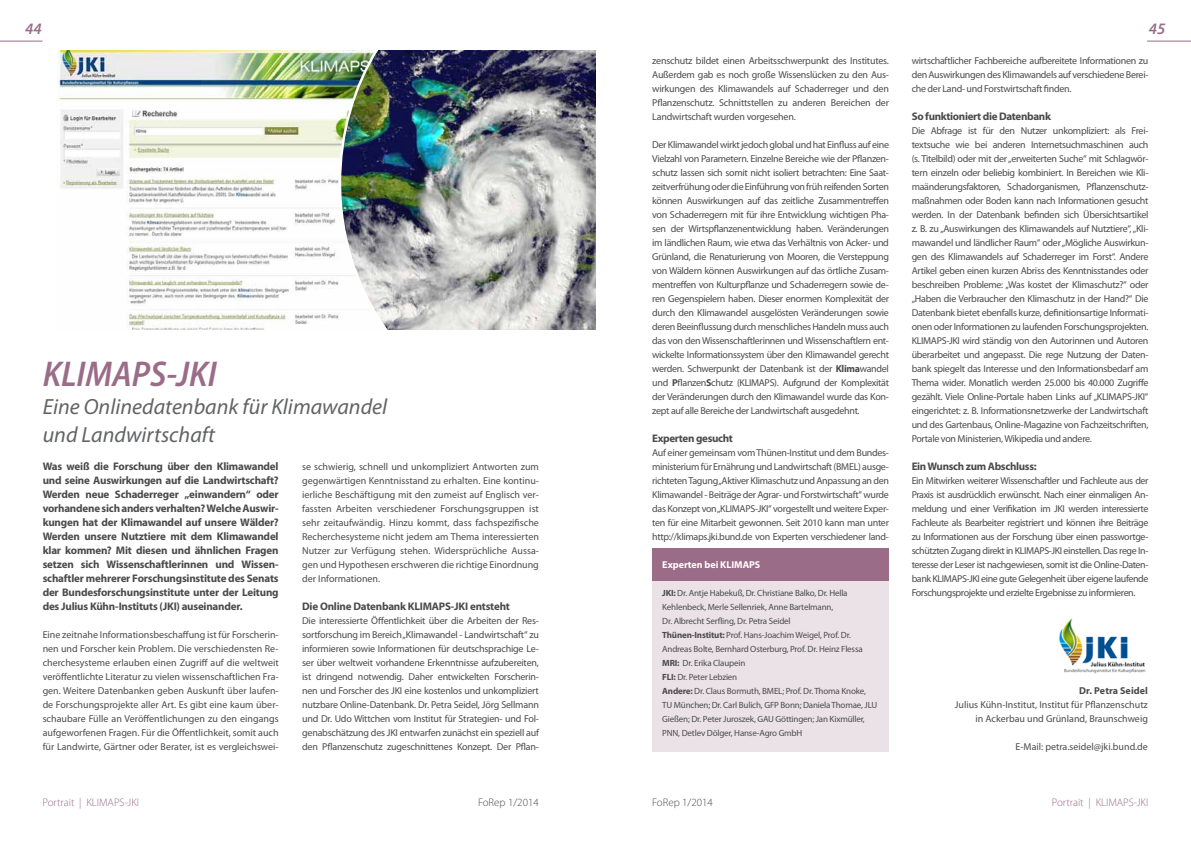
<style>
.page{position:relative;width:1191px;height:842px;background:#fff}
.page>*{position:absolute;margin:0;border:0;box-sizing:border-box;transform-origin:0 0}
.t1{font:italic 600 semi-condensed 36px "Myriad Pro";color:#9a6c88}
.t2{font:italic 22px/28px "Myriad Pro";color:#626365}
.t3{font:italic 600 16px "Myriad Pro";color:#9a6c88}
.t4{font:700 11px/14px "Myriad Pro";letter-spacing:-.02em;color:#4b4b4d;text-align:justify}
.t5{font:300 11px "Myriad Pro";color:#9a6c88}
.t6{font:300 11px "Myriad Pro";color:#4b4b4d}
.t7{font:10px/14px "Myriad Pro";letter-spacing:-.02em;color:#4b4b4d;text-align:justify}
.t8{font:10px/14px "Myriad Pro";color:#4b4b4d;text-align:right}
.t9{font:700 10px "Myriad Pro";color:#fff}
.t10{font:700 10px "Myriad Pro";letter-spacing:.005em;color:#4b4b4d}
.t11{font:9px/14px "Myriad Pro";letter-spacing:-.02em;color:#4b4b4d}
.s1{font-weight:700}
</style>
<div class="page">
<hr style="left:0;top:41px;width:43px;height:1px;background:#9a6c88">
<hr style="left:1147px;top:41px;width:44px;height:1px;background:#9a6c88">
<img style="left:391px;top:51px;width:205px;height:279px">
<img style="left:1059px;top:618px;width:87px;height:56px">
<img style="left:57px;top:50px;width:334px;height:280px">
<div style="left:652px;top:581px;width:236px;height:170px;background:#ebe2e7"></div>
<div style="left:652px;top:548px;width:236px;height:33px;background:#9a6c88"></div>
<h3 class="t3" style="left:25px;top:18px;width:18px">44</h3>
<h3 class="t3" style="left:1149px;top:18px;width:18px">45</h3>
<h1 class="t1" style="left:43px;top:351px;width:175px">KLIMAPS-JKI</h1>
<h2 class="t2" style="left:43px;top:392px;width:346px">Eine Onlinedatenbank für Klimawandel und Landwirtschaft</h2>
<p class="t4" style="left:43px;top:459px;width:237px">Was weiß die Forschung über den Klimawandel und seine Auswirkungen auf die Landwirtschaft?<br>Werden neue Schaderreger „einwandern“ oder vorhandene sich anders verhalten? Welche Auswir&shy;kungen hat der Klimawandel auf unsere Wälder?<br>Werden unsere Nutztiere mit dem Klimawandel klar kommen? Mit diesen und ähnlichen Fragen setzen sich Wissenschaftlerinnen und Wissen&shy;schaftler mehrerer Forschungsinstitute des Senats der Bundesforschungsinstitute unter der Leitung des Julius Kühn-Instituts (JKI) auseinander.</p>
<p class="t7" style="left:43px;top:627px;width:237px">Eine zeitnahe Informationsbeschaffung ist für Forscherin&shy;nen und Forscher kein Problem. Die verschiedensten Re&shy;cherchesysteme erlauben einen Zugriff auf die weltweit veröffentlichte Literatur zu vielen wissenschaftlichen Fra&shy;gen. Weitere Datenbanken geben Auskunft über laufen&shy;de Forschungsprojekte aller Art. Es gibt eine kaum über&shy;schaubare Fülle an Veröffentlichungen zu den eingangs aufgeworfenen Fragen. Für die Öffentlichkeit, somit auch für Landwirte, Gärtner oder Berater, ist es vergleichswei-</p>
<p class="t7" style="left:302px;top:459px;width:238px">se schwierig, schnell und unkompliziert Antworten zum gegenwärtigen Kenntnisstand zu erhalten. Eine kontinu&shy;ierliche Beschäftigung mit den zumeist auf Englisch ver&shy;fassten Arbeiten verschiedener Forschungsgruppen ist sehr zeitaufwändig. Hinzu kommt, dass fachspezifische Recherchesysteme nicht jedem am Thema interessierten Nutzer zur Verfügung stehen. Widersprüchliche Aussa&shy;gen und Hypothesen erschweren die richtige Einordnung der Informationen.</p>
<p class="t4" style="left:302px;top:599px;width:209px">Die Online Datenbank KLIMAPS-JKI entsteht</p>
<p class="t7" style="left:302px;top:613px;width:238px">Die interessierte Öffentlichkeit über die Arbeiten der Res&shy;sortforschung im Bereich „Klimawandel - Landwirtschaft“ zu informieren sowie Informationen für deutschsprachige Le&shy;ser über weltweit vorhandene Erkenntnisse aufzubereiten, ist dringend notwendig. Daher entwickelten Forscherin&shy;nen und Forscher des JKI eine kostenlos und unkompliziert nutzbare Online-Datenbank. Dr. Petra Seidel, Jörg Sellmann und Dr. Udo Wittchen vom Institut für Strategien- und Fol&shy;genabschätzung des JKI entwarfen zunächst ein speziell auf den Pflanzenschutz zugeschnittenes Konzept. Der Pflan-</p>
<p class="t7" style="left:652px;top:53px;width:238px">zenschutz bildet einen Arbeitsschwerpunkt des Institutes.<br>Außerdem gab es noch große Wissenslücken zu den Aus&shy;wirkungen des Klimawandels auf Schaderreger und den Pflanzenschutz. Schnittstellen zu anderen Bereichen der Landwirtschaft wurden vorgesehen.</p>
<p class="t7" style="left:652px;top:137px;width:238px">Der Klimawandel wirkt jedoch global und hat Einfluss auf eine Vielzahl von Parametern. Einzelne Bereiche wie der Pflanzen&shy;schutz lassen sich somit nicht isoliert betrachten: Eine Saat&shy;zeitverfrühung oder die Einführung von früh reifenden Sorten können Auswirkungen auf das zeitliche Zusammentreffen von Schaderregern mit für ihre Entwicklung wichtigen Pha&shy;sen der Wirtspflanzenentwicklung haben. Veränderungen im ländlichen Raum, wie etwa das Verhältnis von Acker- und Grünland, die Renaturierung von Mooren, die Versteppung von Wäldern können Auswirkungen auf das örtliche Zusam&shy;mentreffen von Kulturpflanze und Schaderregern sowie de&shy;ren Gegenspielern haben. Dieser enormen Komplexität der durch den Klimawandel ausgelösten Veränderungen sowie deren Beeinflussung durch menschliches Handeln muss auch das von den Wissenschaftlerinnen und Wissenschaftlern ent&shy;wickelte Informationssystem über den Klimawandel gerecht werden. Schwerpunkt der Datenbank ist der <span class="s1">Klima</span>wandel und <span class="s1">P</span>flanzen<span class="s1">S</span>chutz (KLIMAPS). Aufgrund der Komplexität der Veränderungen durch den Klimawandel wurde das Kon&shy;zept auf alle Bereiche der Landwirtschaft ausgedehnt.</p>
<p class="t4" style="left:652px;top:431px;width:82px">Experten gesucht</p>
<p class="t7" style="left:652px;top:445px;width:238px">Auf einer gemeinsam vom Thünen-Institut und dem Bundes&shy;ministerium für Ernährung und Landwirtschaft (BMEL) ausge&shy;richteten Tagung „Aktiver Klimaschutz und Anpassung an den Klimawandel - Beiträge der Agrar- und Forstwirtschaft“ wurde das Konzept von „KLIMAPS-JKI“ vorgestellt und weitere Exper&shy;ten für eine Mitarbeit gewonnen. Seit 2010 kann man unter http://klimaps.jki.bund.de von Experten verschiedener land-</p>
<p class="t9" style="left:662px;top:558px;width:99px">Experten bei KLIMAPS</p>
<p class="t11" style="left:662px;top:586px;width:216px"><span class="s1">JKI:</span> Dr. Antje Habekuß, Dr. Christiane Balko, Dr. Hella Kehlenbeck, Merle Sellenriek, Anne Bartelmann,<br>Dr. Albrecht Serfling, Dr. Petra Seidel<br><span class="s1">Thünen-Institut:</span> Prof. Hans-Joachim Weigel, Prof. Dr.<br>Andreas Bolte, Bernhard Osterburg, Prof. Dr. Heinz Flessa <span class="s1">MRI:</span> Dr. Erika Claupein<br><span class="s1">FLI:</span> Dr. Peter Lebzien<br><span class="s1">Andere:</span> Dr. Claus Bormuth, BMEL; Prof. Dr. Thoma Knoke, TU München; Dr. Carl Bulich, GFP Bonn; Daniela Thomae, JLU Gießen; Dr. Peter Juroszek, GAU Göttingen; Jan Kixmüller, PNN, Detlev Dölger, Hanse-Agro GmbH</p>
<p class="t7" style="left:911px;top:53px;width:238px">wirtschaftlicher Fachbereiche aufbereitete Informationen zu den Auswirkungen des Klimawandels auf verschiedene Berei&shy;che der Land- und Forstwirtschaft finden.</p>
<p class="t4" style="left:911px;top:109px;width:141px">So funktioniert die Datenbank</p>
<p class="t7" style="left:911px;top:123px;width:238px">Die Abfrage ist für den Nutzer unkompliziert: als Frei&shy;textsuche wie bei anderen Internetsuchmaschinen auch (s. Titelbild) oder mit der „erweiterten Suche“ mit Schlagwör&shy;tern einzeln oder beliebig kombiniert. In Bereichen wie Kli&shy;maänderungsfaktoren, Schadorganismen, Pflanzenschutz&shy;maßnahmen oder Boden kann nach Informationen gesucht werden. In der Datenbank befinden sich Übersichtsartikel z. B. zu „Auswirkungen des Klimawandels auf Nutztiere“, „Kli&shy;mawandel und ländlicher Raum“ oder „Mögliche Auswirkun&shy;gen des Klimawandels auf Schaderreger im Forst“. Andere Artikel geben einen kurzen Abriss des Kenntnisstandes oder beschreiben Probleme: „Was kostet der Klimaschutz?“ oder „Haben die Verbraucher den Klimaschutz in der Hand?“ Die Datenbank bietet ebenfalls kurze, definitionsartige Informati&shy;onen oder Informationen zu laufenden Forschungsprojekten.<br>KLIMAPS-JKI wird ständig von den Autorinnen und Autoren überarbeitet und angepasst. Die rege Nutzung der Daten&shy;bank spiegelt das Interesse und den Informationsbedarf am Thema wider. Monatlich werden 25.000 bis 40.000 Zugriffe gezählt. Viele Online-Portale haben Links auf „KLIMAPS-JKI“ eingerichtet: z. B. Informationsnetzwerke der Landwirtschaft und des Gartenbaus, Online-Magazine von Fachzeitschriften, Portale von Ministerien, Wikipedia und andere.</p>
<p class="t4" style="left:911px;top:459px;width:126px">Ein Wunsch zum Abschluss:</p>
<p class="t7" style="left:911px;top:473px;width:238px">Ein Mitwirken weiterer Wissenschaftler und Fachleute aus der Praxis ist ausdrücklich erwünscht. Nach einer einmaligen An&shy;meldung und einer Verifikation im JKI werden interessierte Fachleute als Bearbeiter registriert und können ihre Beiträge zu Informationen aus der Forschung über einen passwortge&shy;schützten Zugang direkt in KLIMAPS-JKI einstellen. Das rege In&shy;teresse der Leser ist nachgewiesen, somit ist die Online-Daten&shy;bank KLIMAPS-JKI eine gute Gelegenheit über eigene laufende Forschungsprojekte und erzielte Ergebnisse zu informieren.</p>
<p class="t10" style="left:1079px;top:684px;width:70px">Dr. Petra Seidel</p>
<p class="t8" style="left:955px;top:697px;width:194px">Julius Kühn-Institut, Institut für Pflanzenschutz in Ackerbau und Grünland, Braunschweig</p>
<p class="t8" style="left:1015px;top:739px;width:134px">E-Mail: petra.seidel@jki.bund.de</p>
<p class="t5" style="left:43px;top:795px;width:98px">Portrait | KLIMAPS-JKI</p>
<p class="t6" style="left:478px;top:796px;width:62px">FoRep 1/2014</p>
<p class="t6" style="left:652px;top:796px;width:62px">FoRep 1/2014</p>
<p class="t5" style="left:1051px;top:795px;width:98px">Portrait | KLIMAPS-JKI</p>
</div>
